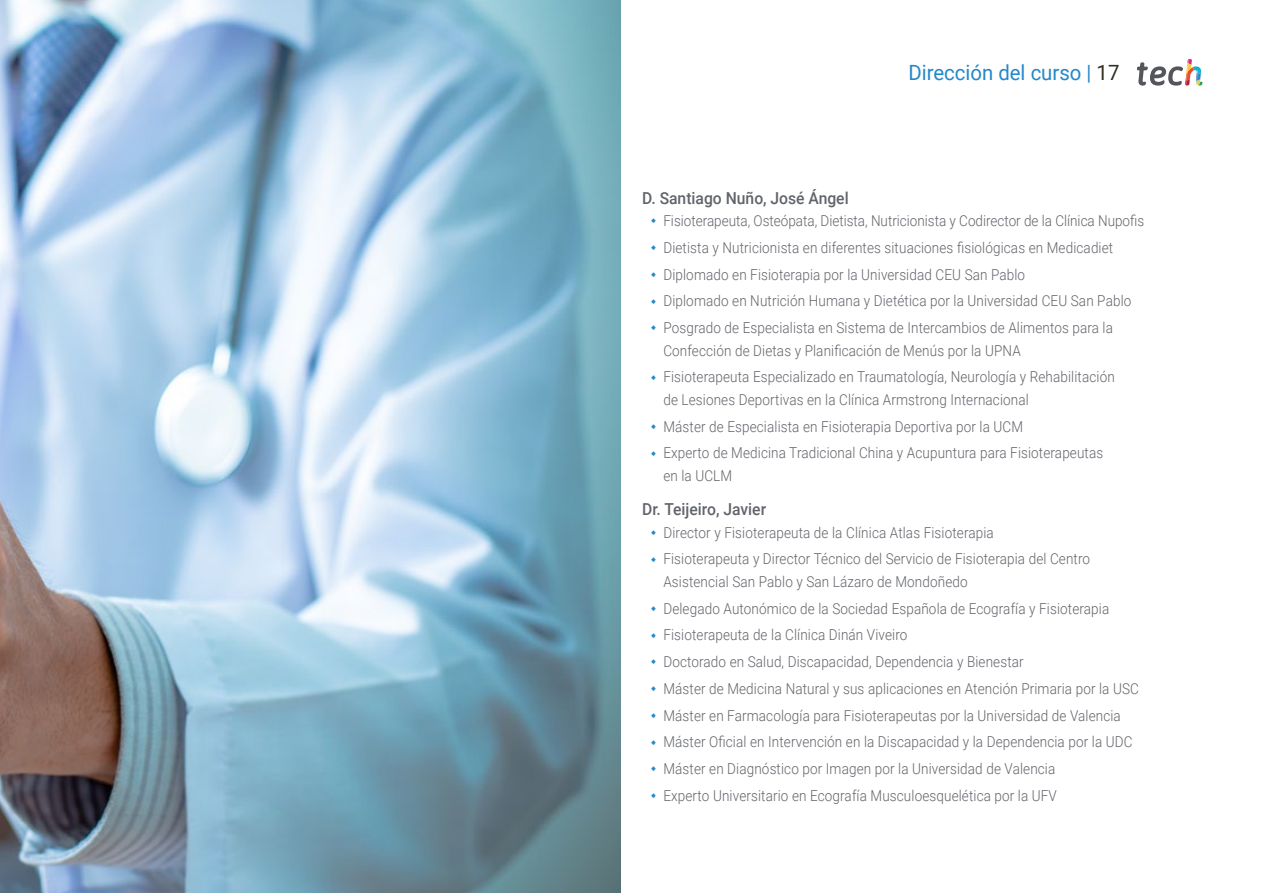
<style>
.page{position:relative;width:1263px;height:893px;background:#fff}
.page>*{position:absolute;margin:0;border:0;box-sizing:border-box;transform-origin:0 0}
.t1{font:21px "Roboto";color:#2488c9}
.t2{font:500 16.5px "Roboto";color:#61646a;scale:.95 1}
.t3{font:300 15px/26.7px "Roboto";letter-spacing:.01em;color:#61646a;scale:.9 1}
.s1{color:#312e20}
</style>
<div class="page">
<img style="left:0;top:0;width:621px;height:893px">
<svg style="left:1137px;top:59px;width:65px;height:27px"></svg>
<h1 class="t1" style="left:908px;top:57px;width:213px">Dirección del curso | <span class="s1">17</span></h1>
<p class="t2" style="left:642px;top:186px;width:219px">D. Santiago Nuño, José Ángel</p>
<p class="t3" style="left:663px;top:207px;width:536px">Fisioterapeuta, Osteópata, Dietista, Nutricionista y Codirector de la Clínica Nupofis Dietista y Nutricionista en diferentes situaciones fisiológicas en Medicadiet Diplomado en Fisioterapia por la Universidad CEU San Pablo<br>Diplomado en Nutrición Humana y Dietética por la Universidad CEU San Pablo Posgrado de Especialista en Sistema de Intercambios de Alimentos para la</p>
<p class="t3" style="left:663px;top:336px;width:503px">Confección de Dietas y Planificación de Menús por la UPNA<br>Fisioterapeuta Especializado en Traumatología, Neurología y Rehabilitación</p>
<p class="t3" style="left:663px;top:386px;width:490px">de Lesiones Deportivas en la Clínica Armstrong Internacional<br>Máster de Especialista en Fisioterapia Deportiva por la UCM<br>Experto de Medicina Tradicional China y Acupuntura para Fisioterapeutas</p>
<p class="t3" style="left:663px;top:462px;width:78px">en la UCLM</p>
<p class="t2" style="left:642px;top:498px;width:132px">Dr. Teijeiro, Javier</p>
<p class="t3" style="left:663px;top:518px;width:476px">Director y Fisioterapeuta de la Clínica Atlas Fisioterapia<br>Fisioterapeuta y Director Técnico del Servicio de Fisioterapia del Centro</p>
<p class="t3" style="left:663px;top:568px;width:530px">Asistencial San Pablo y San Lázaro de Mondoñedo<br>Delegado Autonómico de la Sociedad Española de Ecografía y Fisioterapia Fisioterapeuta de la Clínica Dinán Viveiro<br>Doctorado en Salud, Discapacidad, Dependencia y Bienestar<br>Máster de Medicina Natural y sus aplicaciones en Atención Primaria por la USC Máster en Farmacología para Fisioterapeutas por la Universidad de Valencia Máster Oficial en Intervención en la Discapacidad y la Dependencia por la UDC Máster en Diagnóstico por Imagen por la Universidad de Valencia<br>Experto Universitario en Ecografía Musculoesquelética por la UFV</p>
</div>
